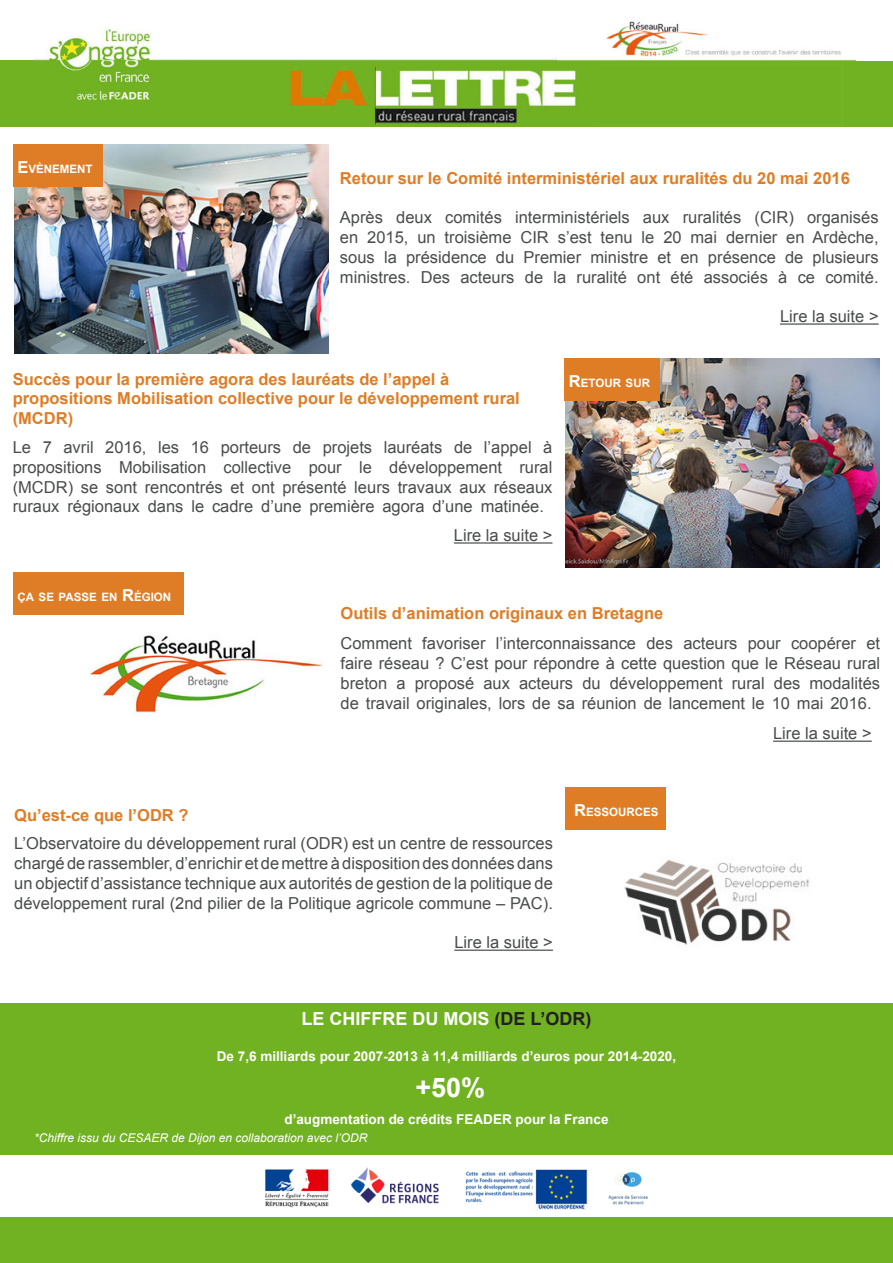
<style>
.page{position:relative;width:893px;height:1263px;background:#fff}
.page>*{position:absolute;margin:0;border:0;box-sizing:border-box;transform-origin:0 0}
.t1{font:700 27px "Arial";color:#fff}
.t2{font:700 18px "Arial";color:#fff}
.t3{font:16.5px/19.8px "Arial";color:#4a4c4c;text-align:justify}
.t4{font:700 16.5px/19.8px "Arial";color:#de7d26}
.t5{font:700 13.5px "Arial";color:#fff}
.t6{font:italic 12px "Arial";color:#fff}
.t7{font:700 11.55px "Arial";color:#fff}
.s1{font-size:16.5px}
.s2{color:#231f20}
</style>
<div class="page">
<div style="left:0;top:1218px;width:893px;height:45px;background:#71b222"></div>
<img style="left:265px;top:1167px;width:383px;height:43px">
<hr style="left:454px;top:542px;width:98px;height:2px;background:#4a4c4c">
<div style="left:855px;top:61px;width:38px;height:66px;background:#71b222"></div>
<div style="left:0;top:60px;width:38px;height:67px;background:#71b222"></div>
<hr style="left:780px;top:323px;width:99px;height:2px;background:#4a4c4c">
<div style="left:0;top:1003px;width:893px;height:152px;background:#71b222"></div>
<img style="left:34px;top:21px;width:822px;height:106px">
<img style="left:89px;top:635px;width:234px;height:78px">
<hr style="left:773px;top:740px;width:99px;height:2px;background:#4a4c4c">
<img style="left:14px;top:144px;width:315px;height:209px">
<img style="left:565px;top:358px;width:315px;height:209px">
<div style="left:13px;top:572px;width:171px;height:43px;background:#de7d26"></div>
<div style="left:565px;top:358px;width:95px;height:43px;background:#de7d26"></div>
<hr style="left:454px;top:949px;width:99px;height:2px;background:#4a4c4c">
<img style="left:566px;top:829px;width:243px;height:116px">
<div style="left:566px;top:787px;width:100px;height:42px;background:#de7d26"></div>
<div style="left:13px;top:144px;width:89px;height:43px;background:#de7d26"></div>
<p class="t7" style="left:17px;top:161px;width:77px"><span class="s1">E</span>VÈNEMENT</p>
<p class="t4" style="left:340px;top:168px;width:511px">Retour sur le Comité interministériel aux ruralités du 20 mai 2016</p>
<p class="t3" style="left:340px;top:208px;width:540px">Après deux comités interministériels aux ruralités (CIR) organisés en 2015, un troisième CIR s’est tenu le 20 mai dernier en Ardèche, sous la présidence du Premier ministre et en présence de plusieurs ministres. Des acteurs de la ruralité ont été associés à ce comité.</p>
<p class="t3" style="left:780px;top:307px;width:100px">Lire la suite &gt;</p>
<p class="t4" style="left:13px;top:369px;width:509px">Succès pour la première agora des lauréats de l’appel à propositions Mobilisation collective pour le développement rural (MCDR)</p>
<p class="t3" style="left:13px;top:437px;width:541px">Le 7 avril 2016, les 16 porteurs de projets lauréats de l’appel à propositions Mobilisation collective pour le développement rural (MCDR) se sont rencontrés et ont présenté leurs travaux aux réseaux ruraux régionaux dans le cadre d’une première agora d’une matinée.</p>
<p class="t3" style="left:454px;top:526px;width:100px">Lire la suite &gt;</p>
<p class="t7" style="left:569px;top:375px;width:82px"><span class="s1">R</span>ETOUR SUR</p>
<p class="t7" style="left:17px;top:589px;width:155px">ÇA SE PASSE EN <span class="s1">R</span>ÉGION</p>
<p class="t4" style="left:340px;top:604px;width:324px">Outils d’animation originaux en Bretagne</p>
<p class="t3" style="left:340px;top:634px;width:541px">Comment favoriser l’interconnaissance des acteurs pour coopérer et faire réseau ? C’est pour répondre à cette question que le Réseau rural breton a proposé aux acteurs du développement rural des modalités de travail originales, lors de sa réunion de lancement le 10 mai 2016.</p>
<p class="t3" style="left:773px;top:724px;width:100px">Lire la suite &gt;</p>
<p class="t4" style="left:14px;top:805px;width:176px">Qu’est-ce que l’ODR ?</p>
<p class="t3" style="left:14px;top:834px;width:540px">L’Observatoire du développement rural (ODR) est un centre de ressources chargé de rassembler, d’enrichir et de mettre à disposition des données dans un objectif d’assistance technique aux autorités de gestion de la politique de développement rural (2nd pilier de la Politique agricole commune – PAC).</p>
<p class="t3" style="left:454px;top:933px;width:100px">Lire la suite &gt;</p>
<p class="t7" style="left:574px;top:804px;width:86px"><span class="s1">R</span>ESSOURCES</p>
<p class="t2" style="left:301px;top:1007px;width:291px">LE CHIFFRE DU MOIS <span class="s2">(DE L’ODR)</span></p>
<p class="t5" style="left:217px;top:1047px;width:461px">De 7,6 milliards pour 2007-2013 à 11,4 milliards d’euros pour 2014-2020,</p>
<p class="t1" style="left:415px;top:1070px;width:71px">+50%</p>
<p class="t5" style="left:284px;top:1110px;width:326px">d’augmentation de crédits FEADER pour la France</p>
<p class="t6" style="left:34px;top:1130px;width:335px">*Chiffre issu du CESAER de Dijon en collaboration avec l’ODR</p>
</div>
